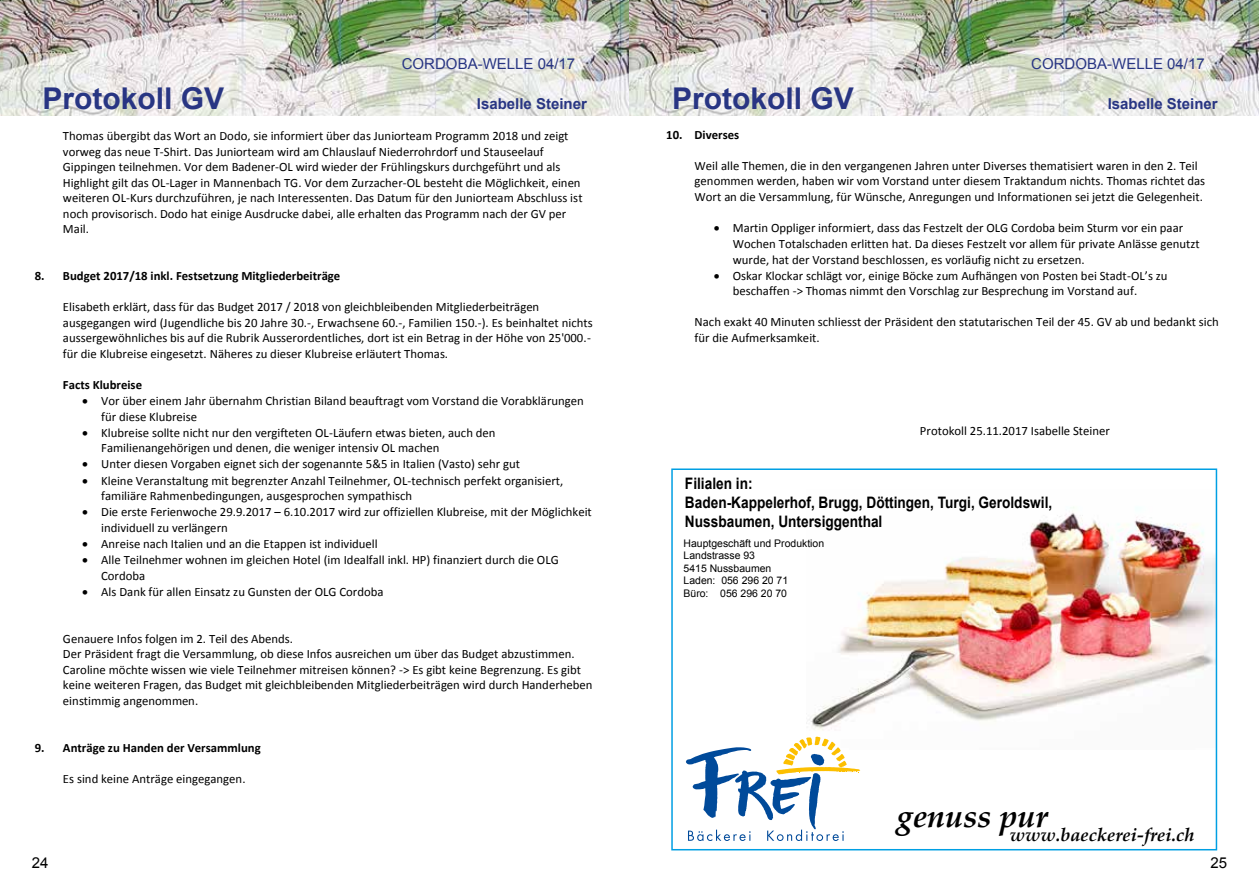
<style>
.page{position:relative;width:1259px;height:893px;background:#fff}
.page>*{position:absolute;margin:0;border:0;box-sizing:border-box;transform-origin:0 0}
.t1{font:italic 700 32.1px "Palatino Linotype";color:#000}
.t2{font:700 30px "Arial";color:#283583}
.t3{font:italic 700 18.45px "Palatino Linotype";color:#000}
.t4{font:700 15.75px/18.9px "Arial";color:#000;scale:.86 1}
.t5{font:15px "Arial";color:#283583}
.t6{font:700 15px "Arial";color:#283583}
.t7{font:15px "Arial";color:#000}
.t8{font:12.75px/15.6px "Calibri";color:#000}
.t9{font:700 12.75px "Calibri";color:#000}
.t10{font:10.5px/12.6px "Arial";color:#000}
</style>
<div class="page">
<img style="left:0;top:0;width:1259px;height:116px">
<img style="left:806px;top:507px;width:408px;height:230px">
<svg style="left:686px;top:737px;width:174px;height:104px"></svg>
<div style="left:671px;top:468px;width:546px;height:382px;border:2px solid #009fe3"></div>
<p class="t5" style="left:402px;top:54px;width:175px">CORDOBA-WELLE 04/17</p>
<p class="t5" style="left:1031px;top:54px;width:175px">CORDOBA-WELLE 04/17</p>
<h2 class="t2" style="left:43px;top:79px;width:183px">Protokoll GV</h2>
<p class="t6" style="left:477px;top:94px;width:112px">Isabelle Steiner</p>
<p class="t8" style="left:63px;top:128px;width:521px">Thomas übergibt das Wort an Dodo, sie informiert über das Juniorteam Programm 2018 und zeigt vorweg das neue T-Shirt. Das Juniorteam wird am Chlauslauf Niederrohrdorf und Stauseelauf Gippingen teilnehmen. Vor dem Badener-OL wird wieder der Frühlingskurs durchgeführt und als Highlight gilt das OL-Lager in Mannenbach TG. Vor dem Zurzacher-OL besteht die Möglichkeit, einen weiteren OL-Kurs durchzuführen, je nach Interessenten. Das Datum für den Juniorteam Abschluss ist noch provisorisch. Dodo hat einige Ausdrucke dabei, alle erhalten das Programm nach der GV per Mail.</p>
<p class="t9" style="left:35px;top:268px;width:307px">8. Budget 2017/18 inkl. Festsetzung Mitgliederbeiträge</p>
<p class="t8" style="left:63px;top:299px;width:531px">Elisabeth erklärt, dass für das Budget 2017 / 2018 von gleichbleibenden Mitgliederbeiträgen ausgegangen wird (Jugendliche bis 20 Jahre 30.-, Erwachsene 60.-, Familien 150.-). Es beinhaltet nichts aussergewöhnliches bis auf die Rubrik Ausserordentliches, dort ist ein Betrag in der Höhe von 25'000.- für die Klubreise eingesetzt. Näheres zu dieser Klubreise erläutert Thomas.</p>
<p class="t9" style="left:63px;top:376px;width:81px">Facts Klubreise</p>
<p class="t8" style="left:101px;top:393px;width:484px;text-indent:-19px">• Vor über einem Jahr übernahm Christian Biland beauftragt vom Vorstand die Vorabklärungen für diese Klubreise</p>
<p class="t8" style="left:101px;top:425px;width:396px;text-indent:-19px">• Klubreise sollte nicht nur den vergifteten OL-Läufern etwas bieten, auch den<br>Familienangehörigen und denen, die weniger intensiv OL machen</p>
<p class="t8" style="left:82px;top:456px;width:439px">• Unter diesen Vorgaben eignet sich der sogenannte 5&amp;5 in Italien (Vasto) sehr gut</p>
<p class="t8" style="left:101px;top:473px;width:464px;text-indent:-19px">• Kleine Veranstaltung mit begrenzter Anzahl Teilnehmer, OL-technisch perfekt organisiert, familiäre Rahmenbedingungen, ausgesprochen sympathisch</p>
<p class="t8" style="left:101px;top:504px;width:492px;text-indent:-19px">• Die erste Ferienwoche 29.9.2017 – 6.10.2017 wird zur offiziellen Klubreise, mit der Möglichkeit individuell zu verlängern</p>
<p class="t8" style="left:82px;top:536px;width:297px">• Anreise nach Italien und an die Etappen ist individuell</p>
<p class="t8" style="left:101px;top:552px;width:459px;text-indent:-19px">• Alle Teilnehmer wohnen im gleichen Hotel (im Idealfall inkl. HP) finanziert durch die OLG<br>Cordoba</p>
<p class="t8" style="left:82px;top:584px;width:303px">• Als Dank für allen Einsatz zu Gunsten der OLG Cordoba</p>
<p class="t8" style="left:63px;top:631px;width:531px">Genauere Infos folgen im 2. Teil des Abends.<br>Der Präsident fragt die Versammlung, ob diese Infos ausreichen um über das Budget abzustimmen.<br>Caroline möchte wissen wie viele Teilnehmer mitreisen können? -&gt; Es gibt keine Begrenzung. Es gibt keine weiteren Fragen, das Budget mit gleichbleibenden Mitgliederbeiträgen wird durch Handerheben einstimmig angenommen.</p>
<p class="t9" style="left:35px;top:739px;width:228px">9. Anträge zu Handen der Versammlung</p>
<p class="t8" style="left:63px;top:771px;width:184px">Es sind keine Anträge eingegangen.</p>
<h2 class="t2" style="left:672px;top:79px;width:183px">Protokoll GV</h2>
<p class="t6" style="left:1107px;top:94px;width:112px">Isabelle Steiner</p>
<p class="t9" style="left:666px;top:126px;width:74px">10. Diverses</p>
<p class="t8" style="left:694px;top:158px;width:512px">Weil alle Themen, die in den vergangenen Jahren unter Diverses thematisiert waren in den 2. Teil genommen werden, haben wir vom Vorstand unter diesem Traktandum nichts. Thomas richtet das<br>Wort an die Versammlung, für Wünsche, Anregungen und Informationen sei jetzt die Gelegenheit.</p>
<p class="t8" style="left:733px;top:220px;width:468px;text-indent:-19px">• Martin Oppliger informiert, dass das Festzelt der OLG Cordoba beim Sturm vor ein paar<br>Wochen Totalschaden erlitten hat. Da dieses Festzelt vor allem für private Anlässe genutzt wurde, hat der Vorstand beschlossen, es vorläufig nicht zu ersetzen.</p>
<p class="t8" style="left:733px;top:268px;width:436px;text-indent:-19px">• Oskar Klockar schlägt vor, einige Böcke zum Aufhängen von Posten bei Stadt-OL’s zu beschaffen -&gt; Thomas nimmt den Vorschlag zur Besprechung im Vorstand auf.</p>
<p class="t8" style="left:694px;top:314px;width:525px">Nach exakt 40 Minuten schliesst der Präsident den statutarischen Teil der 45. GV ab und bedankt sich für die Aufmerksamkeit.</p>
<p class="t8" style="left:920px;top:423px;width:191px">Protokoll 25.11.2017 Isabelle Steiner</p>
<p class="t4" style="left:685px;top:474px;width:428px">Filialen in:<br>Baden-Kappelerhof, Brugg, Döttingen, Turgi, Geroldswil,<br>Nussbaumen, Untersiggenthal</p>
<p class="t10" style="left:683px;top:537px;width:142px">Hauptgeschäft und Produktion<br>Landstrasse 93<br>5415 Nussbaumen<br>Laden: 056 296 20 71<br>Büro: 056 296 20 70</p>
<h1 class="t1" style="left:897px;top:793px;width:152px">genuss pur</h1>
<h3 class="t3" style="left:1010px;top:821px;width:186px">www.baeckerei-frei.ch</h3>
<p class="t7" style="left:32px;top:853px;width:18px">24</p>
<p class="t7" style="left:1210px;top:853px;width:18px">25</p>
</div>
